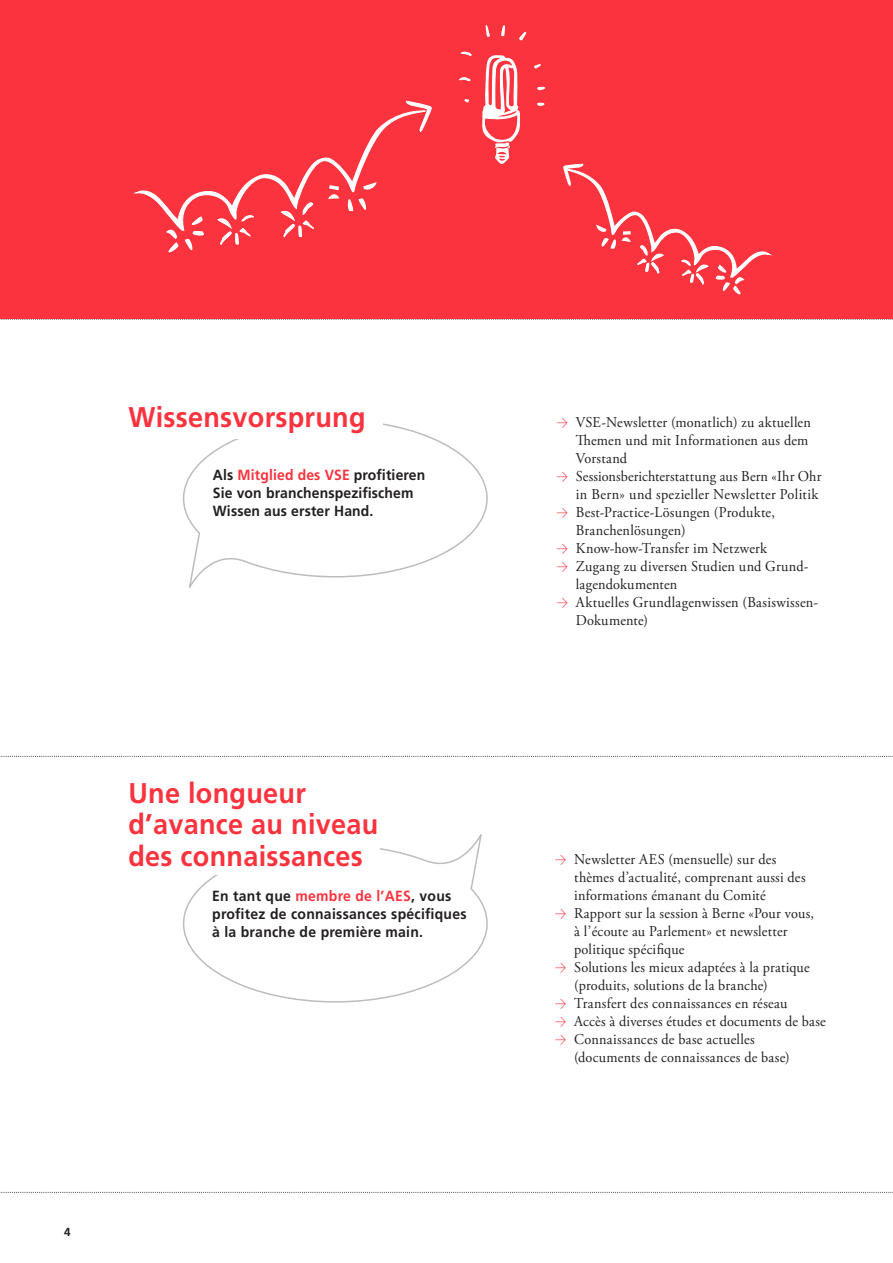
<style>
.page{position:relative;width:893px;height:1263px;background:#fff}
.page>*{position:absolute;margin:0;border:0;box-sizing:border-box;transform-origin:0 0}
.Frutiger_roman{font:700 28.5px "Frutiger";letter-spacing:.01em;color:#fb333e;scale:.95 1}
.Fliesstext{font:15px/18px "Adobe Garamond Pro";letter-spacing:.015em;color:#231f20;scale:.95 1}
.Frutiger_roman-2{font:700 14.7px/18px "Frutiger";letter-spacing:.01em;color:#231f20;scale:.95 1}
.t1{font:700 11.7px "Frutiger LT Std";color:#231f20}
.s1{color:#fb333e}
.s2{font-family:"DIN";font-weight:300;font-size:12px;color:#fb333e}
</style>
<div class="page">
<svg style="left:0;top:756px;width:893px;height:1px"></svg>
<svg style="left:0;top:1192px;width:893px;height:1px"></svg>
<div style="left:0;top:0;width:893px;height:319px;background:#fb333e"></div>
<svg style="left:482px;top:55px;width:38px;height:109px"></svg>
<svg style="left:486px;top:25px;width:4px;height:12px"></svg>
<svg style="left:501px;top:25px;width:4px;height:11px"></svg>
<svg style="left:459px;top:77px;width:12px;height:4px"></svg>
<svg style="left:519px;top:32px;width:7px;height:9px"></svg>
<svg style="left:460px;top:51px;width:12px;height:5px"></svg>
<svg style="left:537px;top:87px;width:9px;height:3px"></svg>
<svg style="left:537px;top:103px;width:8px;height:3px"></svg>
<svg style="left:534px;top:64px;width:7px;height:5px"></svg>
<svg style="left:464px;top:99px;width:5px;height:4px"></svg>
<svg style="left:183px;top:423px;width:305px;height:165px"></svg>
<div style="left:128px;top:405px;width:255px;height:34px;background:#fff"></div>
<svg style="left:183px;top:834px;width:305px;height:169px"></svg>
<div style="left:128px;top:781px;width:252px;height:93px;background:#fff"></div>
<svg style="left:135px;top:100px;width:297px;height:153px"></svg>
<svg style="left:563px;top:163px;width:208px;height:132px"></svg>
<p class="Frutiger_roman" style="left:128px;top:400px;width:251px">Wissensvorsprung</p>
<p class="Frutiger_roman-2" style="left:213px;top:466px;width:225px">Als <span class="s1">Mitglied des VSE</span> profitieren</p>
<p class="Frutiger_roman-2" style="left:213px;top:484px;width:213px">Sie von branchenspezifischem</p>
<p class="Frutiger_roman-2" style="left:213px;top:502px;width:171px">Wissen aus erster Hand.</p>
<p class="Frutiger_roman" style="left:128px;top:776px;width:188px">Une longueur</p>
<p class="Frutiger_roman" style="left:128px;top:808px;width:265px">d’avance au niveau</p>
<p class="Frutiger_roman" style="left:128px;top:839px;width:248px">des connaissances</p>
<p class="Frutiger_roman-2" style="left:212px;top:887px;width:269px">En tant que <span class="s1">membre de l’AES</span>, vous profitez de connaissances spécifiques à la branche de première main.</p>
<p class="t1" style="left:64px;top:1224px;width:8px">4</p>
<p class="Fliesstext" style="left:576px;top:414px;width:249px;text-indent:-19px"><span class="s2">&gt;</span> VSE-Newsletter (monatlich) zu aktuellen<br>Themen und mit Informationen aus dem<br>Vorstand</p>
<p class="Fliesstext" style="left:557px;top:468px;width:280px;text-align:right"><span class="s2">&gt;</span> Sessionsberichterstattung aus Bern «Ihr Ohr in Bern» und spezieller Newsletter Politik</p>
<p class="Fliesstext" style="left:576px;top:504px;width:211px;text-indent:-19px"><span class="s2">&gt;</span> Best-Practice-Lösungen (Produkte,<br>Branchenlösungen)</p>
<p class="Fliesstext" style="left:557px;top:540px;width:223px"><span class="s2">&gt;</span> Know-how-Transfer im Netzwerk</p>
<p class="Fliesstext" style="left:576px;top:558px;width:245px;text-indent:-19px"><span class="s2">&gt;</span> Zugang zu diversen Studien und Grund&shy;lagendokumenten</p>
<p class="Fliesstext" style="left:576px;top:594px;width:256px;text-indent:-19px"><span class="s2">&gt;</span> Aktuelles Grundlagenwissen (Basiswissen-<br>Dokumente)</p>
<p class="Fliesstext" style="left:574px;top:851px;width:245px;text-indent:-19px"><span class="s2">&gt;</span> Newsletter AES (mensuelle) sur des thèmes d’actualité, comprenant aussi des informations émanant du Comité</p>
<p class="Fliesstext" style="left:574px;top:905px;width:254px;text-indent:-19px"><span class="s2">&gt;</span> Rapport sur la session à Berne «Pour vous, à l’écoute au Parlement» et newsletter politique spécifique</p>
<p class="Fliesstext" style="left:574px;top:959px;width:249px;text-indent:-19px"><span class="s2">&gt;</span> Solutions les mieux adaptées à la pratique (produits, solutions de la branche)</p>
<p class="Fliesstext" style="left:555px;top:995px;width:246px"><span class="s2">&gt;</span> Transfert des connaissances en réseau</p>
<p class="Fliesstext" style="left:555px;top:1013px;width:287px"><span class="s2">&gt;</span> Accès à diverses études et documents de base</p>
<p class="Fliesstext" style="left:555px;top:1031px;width:212px"><span class="s2">&gt;</span> Connaissances de base actuelles</p>
<p class="Fliesstext" style="left:574px;top:1049px;width:228px">(documents de connaissances de base)</p>
</div>
